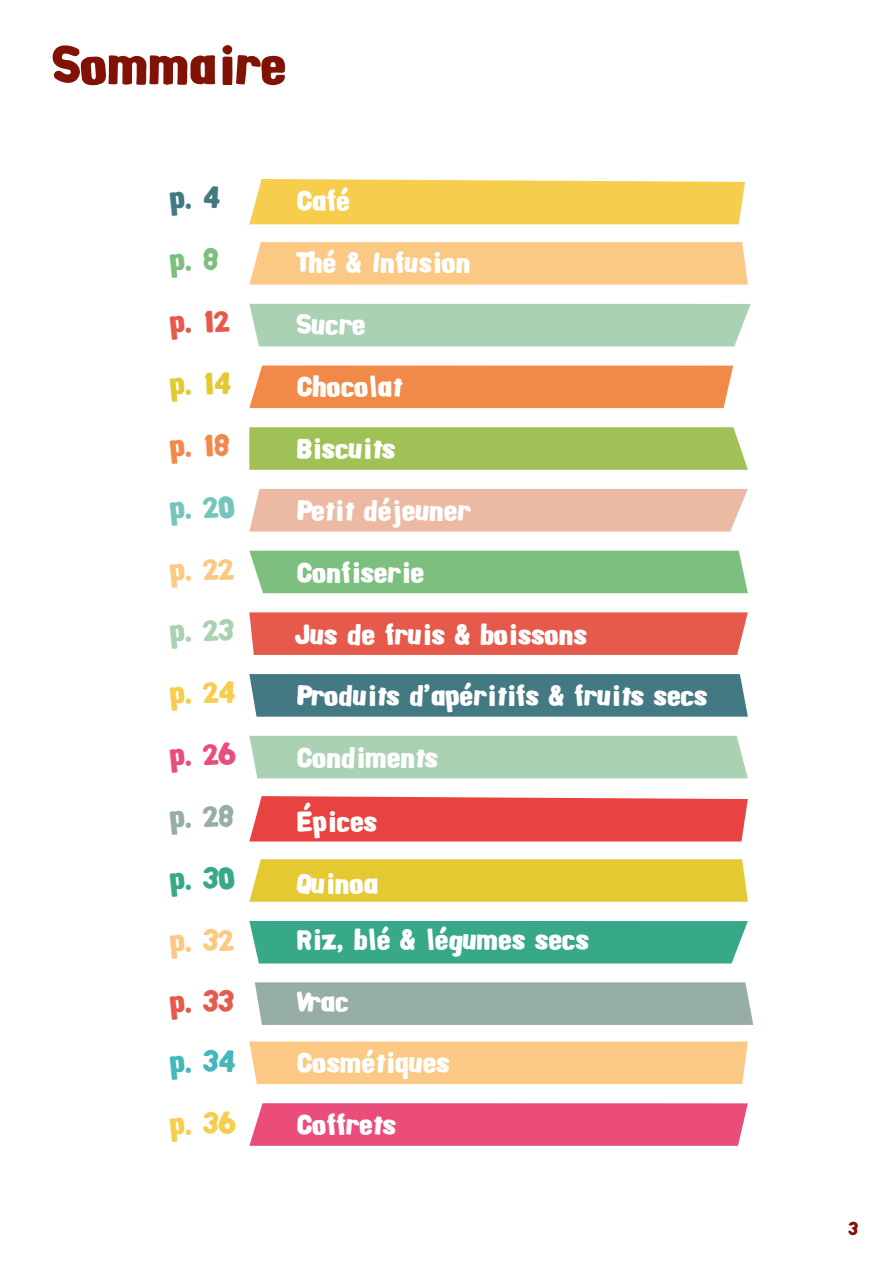
<style>
.page{position:relative;width:893px;height:1263px;background:#fff}
.page>*{position:absolute;margin:0;border:0;box-sizing:border-box;transform-origin:0 0}
.t1{font:51px "Alpha Fridge Magnets";color:#801206}
.t2{font:29.1px "Alpha Fridge Magnets";color:#e65a4b}
.t3{font:29.1px "Alpha Fridge Magnets";color:#fcc984}
.t4{font:29.1px "Alpha Fridge Magnets";color:#f6cd4c}
.t5{font:29.1px "Alpha Fridge Magnets";color:#e4c933}
.t6{font:29.1px "Alpha Fridge Magnets";color:#f18948}
.t7{font:29.1px "Alpha Fridge Magnets";color:#76c5bc}
.t8{font:29.1px "Alpha Fridge Magnets";color:#aad1b2}
.t9{font:29.1px "Alpha Fridge Magnets";color:#ea4d7a}
.t10{font:29.1px "Alpha Fridge Magnets";color:#44b7b9}
.t11{font:29.1px "Alpha Fridge Magnets";color:#96aea7}
.t12{font:29.1px "Alpha Fridge Magnets";color:#37a988}
.t13{font:29.1px "Alpha Fridge Magnets";color:#437982}
.t14{font:29.1px "Alpha Fridge Magnets";color:#7cbf7f}
.t15{font:26.85px "Alpha Fridge Magnets";color:#fff}
.t16{font:18px "Alpha Fridge Magnets";color:#801206}
</style>
<div class="page">
<div style="left:255px;top:982px;width:498px;height:43px;background:#96aea7"></div>
<div style="left:249px;top:179px;width:496px;height:45px;background:#f6cd4c"></div>
<div style="left:249px;top:242px;width:499px;height:43px;background:#fcc984"></div>
<div style="left:249px;top:304px;width:502px;height:42px;background:#aad1b2"></div>
<div style="left:249px;top:365px;width:484px;height:43px;background:#f18948"></div>
<div style="left:249px;top:427px;width:499px;height:43px;background:#9fc156"></div>
<div style="left:249px;top:489px;width:499px;height:42px;background:#ecb9a2"></div>
<div style="left:249px;top:551px;width:499px;height:42px;background:#7cbf7f"></div>
<div style="left:249px;top:612px;width:499px;height:43px;background:#e65a4b"></div>
<div style="left:249px;top:674px;width:499px;height:43px;background:#437982"></div>
<div style="left:249px;top:736px;width:499px;height:42px;background:#aad1b2"></div>
<div style="left:249px;top:1041px;width:499px;height:43px;background:#fcc984"></div>
<div style="left:249px;top:796px;width:499px;height:45px;background:#e84340"></div>
<div style="left:249px;top:859px;width:499px;height:43px;background:#e4c933"></div>
<div style="left:249px;top:921px;width:499px;height:42px;background:#37a988"></div>
<svg style="left:249px;top:1103px;width:499px;height:43px;background:#ea537e"></svg>
<h1 class="t1" style="left:54px;top:30px;width:235px">Sommaire</h1>
<p class="t13" style="left:171px;top:178px;width:52px">p. 4</p>
<p class="t15" style="left:298px;top:182px;width:55px">Café</p>
<p class="t14" style="left:171px;top:240px;width:50px">p. 8</p>
<p class="t15" style="left:298px;top:244px;width:175px">Thé &amp; Infusion</p>
<p class="t2" style="left:171px;top:301px;width:62px">p. 12</p>
<p class="t15" style="left:298px;top:306px;width:70px">Sucre</p>
<p class="t5" style="left:171px;top:363px;width:63px">p. 14</p>
<p class="t15" style="left:298px;top:368px;width:106px">Chocolat</p>
<p class="t6" style="left:171px;top:425px;width:61px">p. 18</p>
<p class="t15" style="left:298px;top:430px;width:100px">Biscuits</p>
<p class="t7" style="left:171px;top:487px;width:67px">p. 20</p>
<p class="t15" style="left:298px;top:492px;width:175px">Petit déjeuner</p>
<p class="t3" style="left:171px;top:549px;width:66px">p. 22</p>
<p class="t15" style="left:298px;top:554px;width:129px">Confiserie</p>
<p class="t8" style="left:171px;top:611px;width:66px">p. 23</p>
<p class="t15" style="left:298px;top:616px;width:291px">Jus de fruis &amp; boissons</p>
<p class="t4" style="left:171px;top:673px;width:67px">p. 24</p>
<p class="t15" style="left:298px;top:676px;width:412px">Produits d’apéritifs &amp; fruits secs</p>
<p class="t9" style="left:171px;top:735px;width:67px">p. 26</p>
<p class="t15" style="left:298px;top:738px;width:143px">Condiments</p>
<p class="t11" style="left:171px;top:796px;width:65px">p. 28</p>
<p class="t15" style="left:298px;top:802px;width:81px">épices</p>
<p class="t12" style="left:171px;top:858px;width:66px">p. 30</p>
<p class="t15" style="left:298px;top:864px;width:83px">Quinoa</p>
<p class="t3" style="left:171px;top:920px;width:66px">p. 32</p>
<p class="t15" style="left:298px;top:921px;width:293px">Riz, blé &amp; légumes secs</p>
<p class="t2" style="left:171px;top:982px;width:66px">p. 33</p>
<p class="t15" style="left:298px;top:983px;width:53px">Vrac</p>
<p class="t10" style="left:171px;top:1041px;width:67px">p. 34</p>
<p class="t15" style="left:298px;top:1044px;width:154px">Cosmétiques</p>
<p class="t4" style="left:171px;top:1103px;width:67px">p. 36</p>
<p class="t15" style="left:298px;top:1106px;width:100px">Coffrets</p>
<p class="t16" style="left:849px;top:1216px;width:11px">3</p>
</div>
